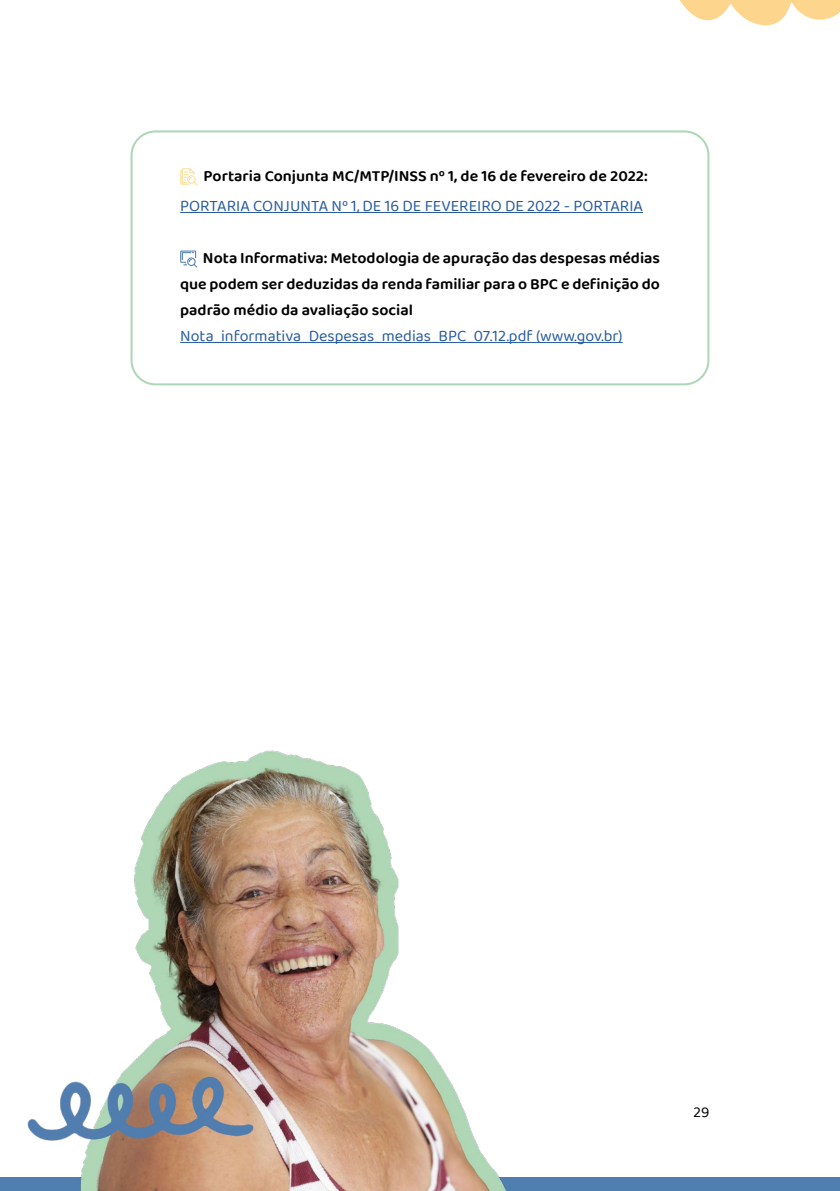
<style>
.page{position:relative;width:840px;height:1191px;background:#fff}
.page>*{position:absolute;margin:0;border:0;box-sizing:border-box;transform-origin:0 0}
.t1{font:600 16px/26px "Baloo Chettan 2";color:#000;text-align:justify}
.t2{font:16px "Baloo Chettan 2";color:#275b9b}
.t3{font:15px "Baloo Chettan 2";color:#000}
</style>
<div class="page">
<svg style="left:679px;top:0;width:160px;height:26px"></svg>
<div style="left:0;top:1176px;width:839px;height:15px;background:#4f7fb0"></div>
<div style="left:130px;top:130px;width:579px;height:255px;border:2px solid #add6b5;border-radius:24px"></div>
<hr style="left:180px;top:212px;width:462px;height:1px;background:#275b9b">
<hr style="left:180px;top:342px;width:442px;height:1px;background:#275b9b">
<svg style="left:180px;top:168px;width:17px;height:17px"></svg>
<svg style="left:180px;top:250px;width:17px;height:17px"></svg>
<img style="left:13px;top:750px;width:527px;height:441px">
<p class="t1" style="left:203px;top:163px;width:445px">Portaria Conjunta MC/MTP/INSS nº 1, de 16 de fevereiro de 2022:</p>
<p class="t2" style="left:180px;top:195px;width:464px">PORTARIA CONJUNTA Nº 1, DE 16 DE FEVEREIRO DE 2022 - PORTARIA</p>
<p class="t1" style="left:180px;top:245px;width:481px;text-indent:23px">Nota Informativa: Metodologia de apuração das despesas médias que podem ser deduzidas da renda familiar para o BPC e definição do padrão médio da avaliação social</p>
<p class="t2" style="left:180px;top:325px;width:443px">Nota_informativa_Despesas_medias_BPC_07.12.pdf (www.gov.br)</p>
<p class="t3" style="left:693px;top:1101px;width:17px">29</p>
</div>
